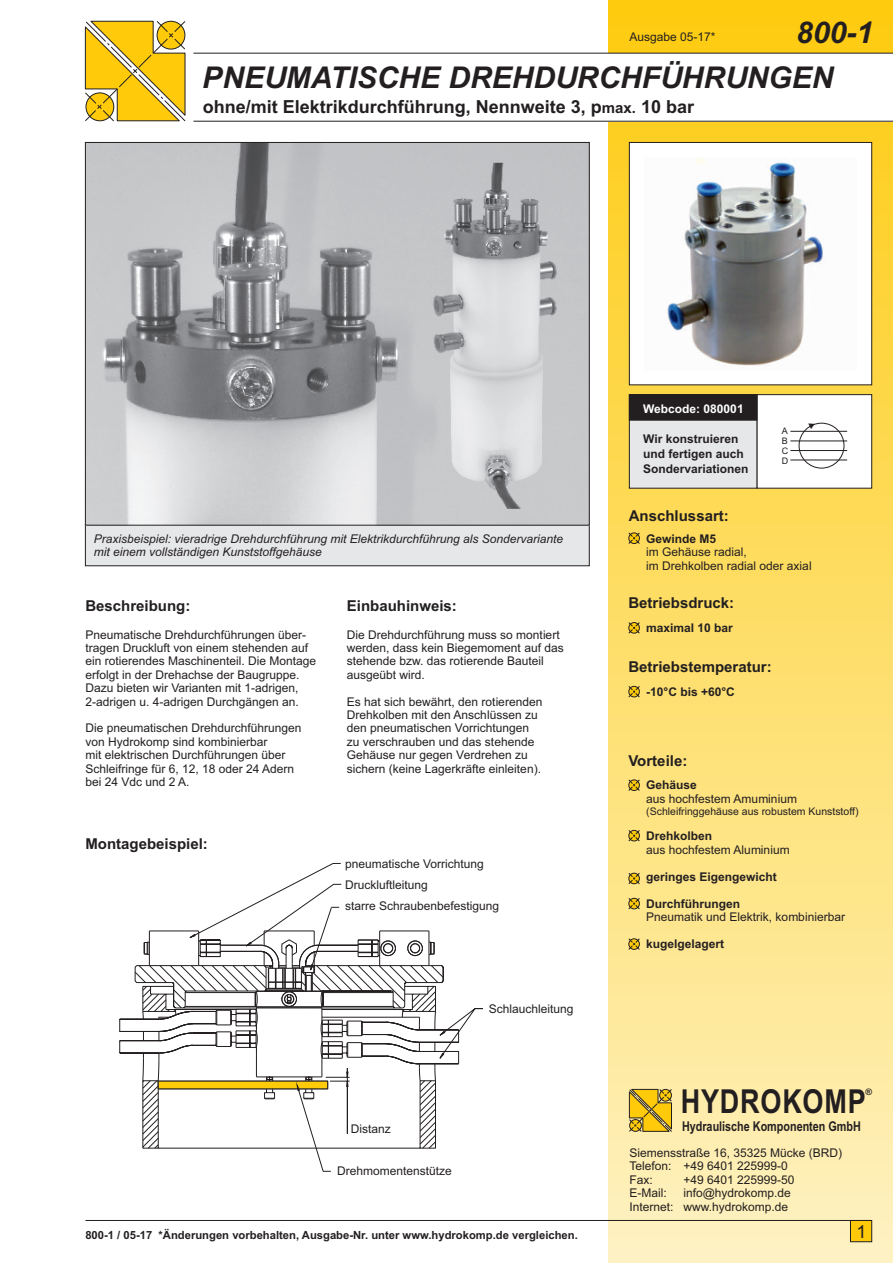
<style>
.page{position:relative;width:893px;height:1263px;background:#fff}
.page>*{position:absolute;margin:0;border:0;box-sizing:border-box;transform-origin:0 0}
.t1{font:700 33px "Arial Narrow";letter-spacing:.025em;color:#231f20}
.t2{font:italic 700 30px "Arial";color:#231f20}
.t3{font:700 18px "Arial";color:#231f20}
.t4{font:18px "Arial";color:#231f20}
.t5{font:700 15px "Arial";color:#231f20}
.t6{font:700 13.5px "Arial Narrow";color:#231f20}
.t7{font:12px/13.4px "Arial";color:#231f20}
.t8{font:700 12px/14.7px "Arial";color:#231f20}
.t9{font:italic 12px/13.4px "Arial";color:#231f20}
.t10{font:700 12px "Arial";color:#fff}
.t11{font:700 11.25px "Arial";color:#231f20}
.t12{font:10.5px "Arial";color:#231f20}
.t13{font:9px/19.2px "Arial";color:#231f20}
.t14{font:700 9px "Arial";color:#231f20}
.s1{font-size:15px}
</style>
<div class="page">
<div style="left:608px;top:0;width:285px;height:1263px;background:linear-gradient(to bottom,#fdcb10,#fef1c1)"></div>
<div style="left:0;top:53px;width:893px;height:68px;background:#fff"></div>
<hr style="left:193px;top:53px;width:700px;height:1px;background:#231f20">
<hr style="left:193px;top:121px;width:700px;height:1px;background:#231f20">
<svg style="left:84px;top:20px;width:102px;height:102px"></svg>
<hr style="left:85px;top:1220px;width:787px;height:1px;background:#231f20">
<svg style="left:850px;top:1219px;width:23px;height:23px"></svg>
<svg style="left:629px;top:1089px;width:43px;height:43px"></svg>
<svg style="left:628px;top:142px;width:245px;height:244px"></svg>
<svg style="left:628px;top:532px;width:12px;height:12px"></svg>
<svg style="left:628px;top:622px;width:12px;height:12px"></svg>
<svg style="left:628px;top:686px;width:12px;height:11px"></svg>
<svg style="left:628px;top:779px;width:12px;height:12px"></svg>
<svg style="left:628px;top:830px;width:12px;height:11px"></svg>
<svg style="left:628px;top:873px;width:12px;height:11px"></svg>
<svg style="left:628px;top:898px;width:12px;height:11px"></svg>
<svg style="left:628px;top:938px;width:12px;height:12px"></svg>
<svg style="left:85px;top:525px;width:505px;height:42px"></svg>
<img style="left:87px;top:144px;width:501px;height:379px">
<svg style="left:119px;top:863px;width:364px;height:309px"></svg>
<img style="left:644px;top:157px;width:213px;height:213px">
<svg style="left:628px;top:394px;width:245px;height:95px"></svg>
<p class="t7" style="left:629px;top:31px;width:88px">Ausgabe 05-17*</p>
<h2 class="t2" style="left:796px;top:21px;width:78px">800-1</h2>
<h2 class="t2" style="left:202px;top:66px;width:633px">PNEUMATISCHE DREHDURCHFÜHRUNGEN</h2>
<h3 class="t3" style="left:203px;top:100px;width:493px">ohne/mit Elektrikdurchführung, Nennweite 3, p<span class="s1">max.</span> 10 bar</h3>
<p class="t9" style="left:94px;top:533px;width:471px">Praxisbeispiel: vieradrige Drehdurchführung mit Elektrikdurchführung als Sondervariante mit einem vollständigen Kunststoffgehäuse</p>
<p class="t5" style="left:85px;top:600px;width:107px">Beschreibung:</p>
<p class="t7" style="left:85px;top:629px;width:232px">Pneumatische Drehdurchführungen über&shy;tragen Druckluft von einem stehenden auf ein rotierendes Maschinenteil. Die Montage erfolgt in der Drehachse der Baugruppe.<br>Dazu bieten wir Varianten mit 1-adrigen, 2-adrigen u. 4-adrigen Durchgängen an.</p>
<p class="t7" style="left:85px;top:723px;width:218px">Die pneumatischen Drehdurchführungen von Hydrokomp sind kombinierbar<br>mit elektrischen Durchführungen über Schleifringe für 6, 12, 18 oder 24 Adern bei 24 Vdc und 2 A.</p>
<p class="t5" style="left:85px;top:838px;width:124px">Montagebeispiel:</p>
<p class="t5" style="left:347px;top:600px;width:112px">Einbauhinweis:</p>
<p class="t7" style="left:347px;top:629px;width:218px">Die Drehdurchführung muss so montiert werden, dass kein Biegemoment auf das stehende bzw. das rotierende Bauteil ausgeübt wird.</p>
<p class="t7" style="left:347px;top:696px;width:197px">Es hat sich bewährt, den rotierenden Drehkolben mit den Anschlüssen zu den pneumatischen Vorrichtungen zu verschrauben und das stehende Gehäuse nur gegen Verdrehen zu sichern (keine Lagerkräfte einleiten).</p>
<p class="t7" style="left:345px;top:854px;width:156px;line-height:21.1px">pneumatische Vorrichtung<br>Druckluftleitung<br>starre Schraubenbefestigung</p>
<p class="t7" style="left:489px;top:1003px;width:86px">Schlauchleitung</p>
<p class="t7" style="left:351px;top:1123px;width:42px">Distanz</p>
<p class="t7" style="left:337px;top:1165px;width:116px">Drehmomentenstütze</p>
<p class="t10" style="left:643px;top:404px;width:102px">Webcode: 080001</p>
<p class="t8" style="left:643px;top:433px;width:107px">Wir konstruieren und fertigen auch<br>Sondervariationen</p>
<p class="t13" style="left:782px;top:422px;width:8px">A</p>
<p class="t13" style="left:782px;top:442px;width:8px">C</p>
<p class="t13" style="left:782px;top:432px;width:8px">B<br>D</p>
<p class="t5" style="left:629px;top:510px;width:102px">Anschlussart:</p>
<p class="t8" style="left:646px;top:532px;width:72px">Gewinde M5</p>
<p class="t7" style="left:646px;top:546px;width:167px">im Gehäuse radial,<br>im Drehkolben radial oder axial</p>
<p class="t5" style="left:628px;top:597px;width:107px">Betriebsdruck:</p>
<p class="t8" style="left:646px;top:621px;width:88px">maximal 10 bar</p>
<p class="t5" style="left:628px;top:661px;width:145px">Betriebstemperatur:</p>
<p class="t8" style="left:646px;top:685px;width:90px">-10°C bis +60°C</p>
<p class="t5" style="left:628px;top:755px;width:60px">Vorteile:</p>
<p class="t8" style="left:646px;top:779px;width:52px">Gehäuse</p>
<p class="t7" style="left:646px;top:793px;width:152px">aus hochfestem Amuminium</p>
<p class="t12" style="left:646px;top:807px;width:214px">(Schleifringgehäuse aus robustem Kunststoff)</p>
<p class="t8" style="left:646px;top:829px;width:68px">Drehkolben</p>
<p class="t7" style="left:646px;top:844px;width:145px">aus hochfestem Aluminium</p>
<p class="t8" style="left:646px;top:870px;width:132px">geringes Eigengewicht</p>
<p class="t8" style="left:646px;top:897px;width:95px">Durchführungen</p>
<p class="t7" style="left:646px;top:911px;width:200px">Pneumatik und Elektrik, kombinierbar</p>
<p class="t8" style="left:646px;top:938px;width:80px">kugelgelagert</p>
<h1 class="t1" style="left:681px;top:1089px;width:186px">HYDROKOMP</h1>
<p class="t6" style="left:682px;top:1121px;width:180px">Hydraulische Komponenten GmbH</p>
<p class="t14" style="left:865px;top:1089px;width:8px">®</p>
<p class="t7" style="left:629px;top:1147px;width:214px">Siemensstraße 16, 35325 Mücke (BRD)<br>Telefon: +49 6401 225999-0<br>Fax:</p>
<p class="t7" style="left:683px;top:1174px;width:113px">+49 6401 225999-50</p>
<p class="t7" style="left:629px;top:1187px;width:163px;text-align:right">info@hydrokomp.de<br>Internet: www.hydrokomp.de</p>
<p class="t7" style="left:629px;top:1187px;width:39px">E-Mail:</p>
<p class="t11" style="left:85px;top:1231px;width:494px">800-1 / 05-17 *Änderungen vorbehalten, Ausgabe-Nr. unter www.hydrokomp.de vergleichen.</p>
<h3 class="t4" style="left:856px;top:1224px;width:12px">1</h3>
</div>
